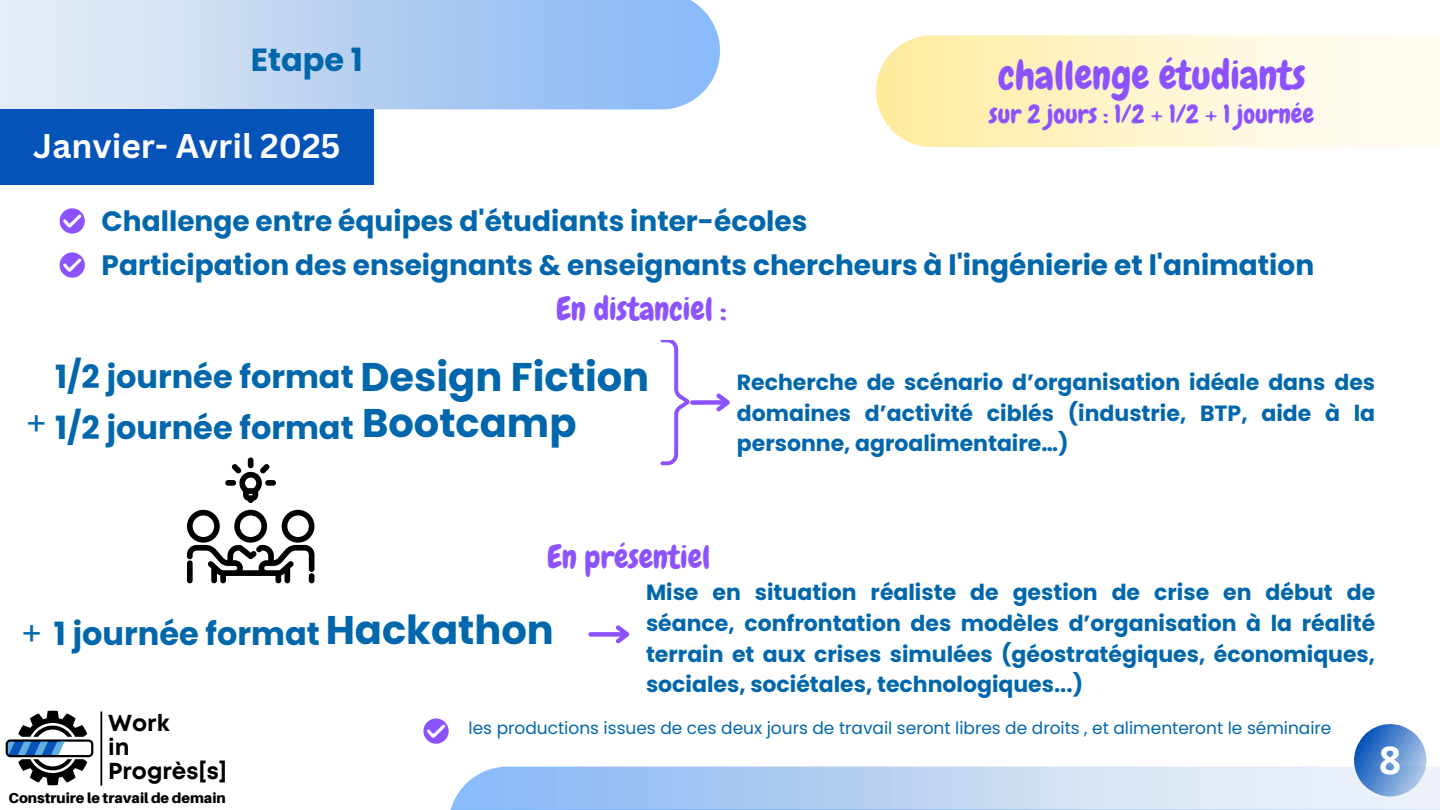
<style>
.page{position:relative;width:1440px;height:810px;background:#fff}
.page>*{position:absolute;margin:0;border:0;box-sizing:border-box;transform-origin:0 0}
.t1{font:700 40px "Poppins";color:#0067ac}
.t2{font:39.9px "Chewy";color:#8c52ff}
.t3{font:700 38.5px "Open Sans";color:#fefefe}
.t4{font:700 33.4px "Canva Sans";color:#fefefe}
.t5{font:700 32px "Poppins";color:#0067ac}
.t6{font:32px "Chewy";color:#8c52ff}
.t7{font:32px "Poppins";color:#0067ac}
.t8{font:700 28px "Poppins";color:#0067ac}
.t9{font:26px "Chewy";color:#8c52ff}
.t10{font:700 23.1px/23.6px "Mont";color:#000}
.t11{font:700 22px/30.8px "Poppins";color:#0067ac;text-align:justify}
.t12{font:17px "Poppins";color:#0067ac}
.t13{font:900 14.4px "Aileron";color:#000}
.s1{font-weight:400}
</style>
<div class="page">
<div style="left:692px;top:400px;width:35px;height:5px;background:#8c52ff"></div>
<svg style="left:712px;top:393px;width:18px;height:19px"></svg>
<div style="left:591px;top:632px;width:35px;height:5px;background:#8c52ff"></div>
<svg style="left:612px;top:625px;width:18px;height:19px"></svg>
<div style="left:60px;top:208px;width:25px;height:26px;background:#8c52ff;border-radius:50%"></div>
<svg style="left:63px;top:214px;width:18px;height:14px"></svg>
<div style="left:423px;top:719px;width:26px;height:25px;background:#8c52ff;border-radius:50%"></div>
<svg style="left:427px;top:724px;width:18px;height:14px"></svg>
<div style="left:60px;top:252px;width:25px;height:26px;background:#8c52ff;border-radius:50%"></div>
<svg style="left:63px;top:258px;width:18px;height:14px"></svg>
<svg style="left:6px;top:739px;width:87px;height:18px"></svg>
<svg style="left:8px;top:711px;width:83px;height:74px"></svg>
<hr style="left:100px;top:712px;width:2px;height:74px;background:#000">
<svg style="left:660px;top:340px;width:30px;height:125px"></svg>
<svg style="left:876px;top:35px;width:564px;height:112px;background:#fff5d0"></svg>
<div style="left:0;top:110px;width:374px;height:75px;background:#0453b9"></div>
<div style="left:0;top:0;width:720px;height:109px;background:linear-gradient(to right,#e7ecf2,#8ab9f5)"></div>
<div style="left:449px;top:767px;width:991px;height:43px;background:linear-gradient(to right,#8ebaf3,#f5f5f6)"></div>
<svg style="left:1349px;top:724px;width:83px;height:78px"></svg>
<svg style="left:187px;top:510px;width:127px;height:73px"></svg>
<div style="left:225px;top:480px;width:11px;height:6px;background:#000;border-radius:3px"></div>
<div style="left:265px;top:480px;width:11px;height:6px;background:#000;border-radius:3px"></div>
<div style="left:248px;top:457px;width:6px;height:11px;background:#000;border-radius:3px"></div>
<svg style="left:232px;top:464px;width:38px;height:39px"></svg>
<p class="t5" style="left:251px;top:37px;width:114px">Etape 1</p>
<p class="t4" style="left:33px;top:122px;width:309px">Janvier- Avril 2025</p>
<h6 class="t8" style="left:102px;top:201px;width:707px">Challenge entre équipes d'étudiants inter-écoles</h6>
<p class="t2" style="left:998px;top:49px;width:309px">challenge étudiants</p>
<h1 class="t9" style="left:989px;top:98px;width:327px">sur 2 jours : 1/2 + 1/2 + 1 journée</h1>
<p class="t7" style="left:25px;top:401px;width:23px">+</p>
<h5 class="t8" style="left:102px;top:245px;width:1214px">Participation des enseignants &amp; enseignants chercheurs à l'ingénierie et l'animation</h5>
<h4 class="t6" style="left:556px;top:288px;width:172px">En distanciel :</h4>
<p class="t5" style="left:55px;top:355px;width:300px">1/2 journée format</p>
<h1 class="t5" style="left:55px;top:405px;width:300px">1/2 journée format</h1>
<h1 class="t1" style="left:360px;top:349px;width:290px">Design Fiction</h1>
<h3 class="t11" style="left:737px;top:367px;width:640px">Recherche de scénario d’organisation idéale dans des domaines d’activité ciblés (industrie, BTP, aide à la personne, agroalimentaire…)</h3>
<p class="t1" style="left:362px;top:395px;width:216px">Bootcamp</p>
<h5 class="t6" style="left:547px;top:537px;width:165px">En présentiel</h5>
<h3 class="t5" style="left:21px;top:612px;width:300px"><span class="s1">+</span> 1 journée format</h3>
<h3 class="t10" style="left:108px;top:713px;width:120px">Work<br>in<br>Progrès[s]</h3>
<p class="t13" style="left:9px;top:789px;width:219px">Construire le travail de demain</p>
<p class="t1" style="left:326px;top:602px;width:230px">Hackathon</p>
<h2 class="t11" style="left:646px;top:577px;width:731px">Mise en situation réaliste de gestion de crise en début de séance, confrontation des modèles d’organisation à la réalité terrain et aux crises simulées (géostratégiques, économiques, sociales, sociétales, technologiques...)</h2>
<p class="t12" style="left:469px;top:716px;width:864px">les productions issues de ces deux jours de travail seront libres de droits , et alimenteront le séminaire</p>
<h4 class="t3" style="left:1379px;top:733px;width:23px">8</h4>
</div>
